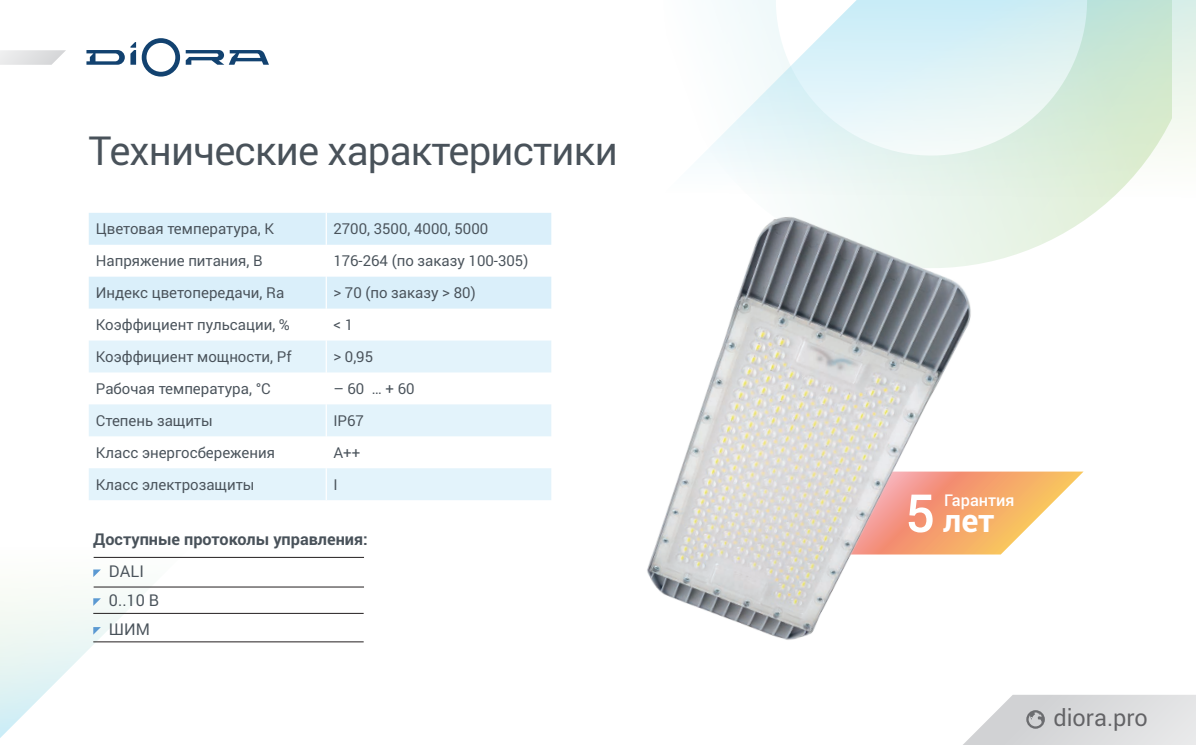
<style>
.page{position:relative;width:1196px;height:745px;background:#fff}
.page>*{position:absolute;margin:0;border:0;box-sizing:border-box;transform-origin:0 0}
.t1{font:40px "Roboto";letter-spacing:-.02em;color:#49525a}
.t2{font:700 32.12px "Roboto";color:#fff}
.t3{font:23.5px "Roboto";color:#636366}
.t4{font:700 16.25px "Roboto";color:#49525a}
.t5{font:16.25px/28.8px "Roboto";color:#49525a}
.t6{font:500 16.25px "Roboto";color:#fff}
.t7{font:15px "Roboto";color:#49525a}
.s1{font-weight:500;font-size:52.5px}
</style>
<div class="page">
<svg style="left:964px;top:695px;width:232px;height:49px;background:#dcddde"></svg>
<svg style="left:142px;top:38px;width:38px;height:38px"></svg>
<svg style="left:86px;top:42px;width:50px;height:23px"></svg>
<svg style="left:186px;top:50px;width:83px;height:15px"></svg>
<svg style="left:0;top:50px;width:66px;height:15px"></svg>
<svg style="left:1014px;top:198px;width:98px;height:57px"></svg>
<svg style="left:698px;top:0;width:498px;height:198px"></svg>
<svg style="left:0;top:556px;width:196px;height:182px"></svg>
<svg style="left:89px;top:213px;width:462px;height:95px;fill:#daeffa"></svg>
<svg style="left:89px;top:340px;width:462px;height:160px;fill:#e3f3fb"></svg>
<hr style="left:326px;top:213px;width:1px;height:31px;background:#fff">
<hr style="left:326px;top:244px;width:1px;height:32px;background:#fff">
<hr style="left:326px;top:276px;width:1px;height:32px;background:#fff">
<hr style="left:326px;top:340px;width:1px;height:32px;background:#fff">
<hr style="left:326px;top:372px;width:1px;height:32px;background:#fff">
<hr style="left:326px;top:404px;width:1px;height:32px;background:#fff">
<hr style="left:326px;top:436px;width:1px;height:32px;background:#fff">
<hr style="left:326px;top:468px;width:1px;height:32px;background:#fff">
<svg style="left:93px;top:569px;width:8px;height:7px"></svg>
<svg style="left:93px;top:598px;width:8px;height:7px"></svg>
<svg style="left:93px;top:626px;width:8px;height:8px"></svg>
<hr style="left:93px;top:612px;width:271px;height:1px;background:#231f20">
<hr style="left:93px;top:641px;width:271px;height:1px;background:#231f20">
<hr style="left:94px;top:586px;width:270px;height:1px;background:#231f20">
<hr style="left:94px;top:557px;width:270px;height:1px;background:#231f20">
<svg style="left:1014px;top:471px;width:69px;height:70px"></svg>
<img style="left:647px;top:169px;width:367px;height:471px">
<h1 class="t1" style="left:88px;top:123px;width:531px">Технические характеристики</h1>
<p class="t7" style="left:96px;top:218px;width:180px">Цветовая температура, К</p>
<p class="t7" style="left:333px;top:218px;width:156px">2700, 3500, 4000, 5000</p>
<p class="t7" style="left:96px;top:250px;width:168px">Напряжение питания, В</p>
<p class="t7" style="left:333px;top:250px;width:196px">176-264 (по заказу 100-305)</p>
<p class="t7" style="left:96px;top:282px;width:190px">Индекс цветопередачи, Ra</p>
<p class="t7" style="left:333px;top:282px;width:144px">&gt; 70 (по заказу &gt; 80)</p>
<p class="t7" style="left:96px;top:314px;width:196px">Коэффициент пульсации, %</p>
<p class="t7" style="left:333px;top:314px;width:21px">&lt; 1</p>
<p class="t7" style="left:96px;top:346px;width:197px">Коэффициент мощности, Pf</p>
<p class="t7" style="left:333px;top:346px;width:41px">&gt; 0,95</p>
<p class="t7" style="left:96px;top:378px;width:176px">Рабочая температура, °С</p>
<p class="t7" style="left:333px;top:378px;width:83px">– 60 … + 60</p>
<p class="t7" style="left:96px;top:410px;width:118px">Степень защиты</p>
<p class="t7" style="left:333px;top:410px;width:32px">IP67</p>
<p class="t7" style="left:96px;top:442px;width:181px">Класс энергосбережения</p>
<p class="t7" style="left:333px;top:442px;width:28px">А++</p>
<p class="t7" style="left:96px;top:474px;width:160px">Класс электрозащиты</p>
<p class="t7" style="left:333px;top:474px;width:6px">I</p>
<p class="t4" style="left:93px;top:527px;width:276px">Доступные протоколы управления:</p>
<p class="t5" style="left:109px;top:556px;width:52px">DALI<br>0..10 В<br>ШИМ</p>
<p class="t6" style="left:944px;top:488px;width:72px">Гарантия</p>
<h2 class="t2" style="left:905px;top:498px;width:91px"><span class="s1">5</span> лет</h2>
<h3 class="t3" style="left:1053px;top:700px;width:96px">diora.pro</h3>
</div>
